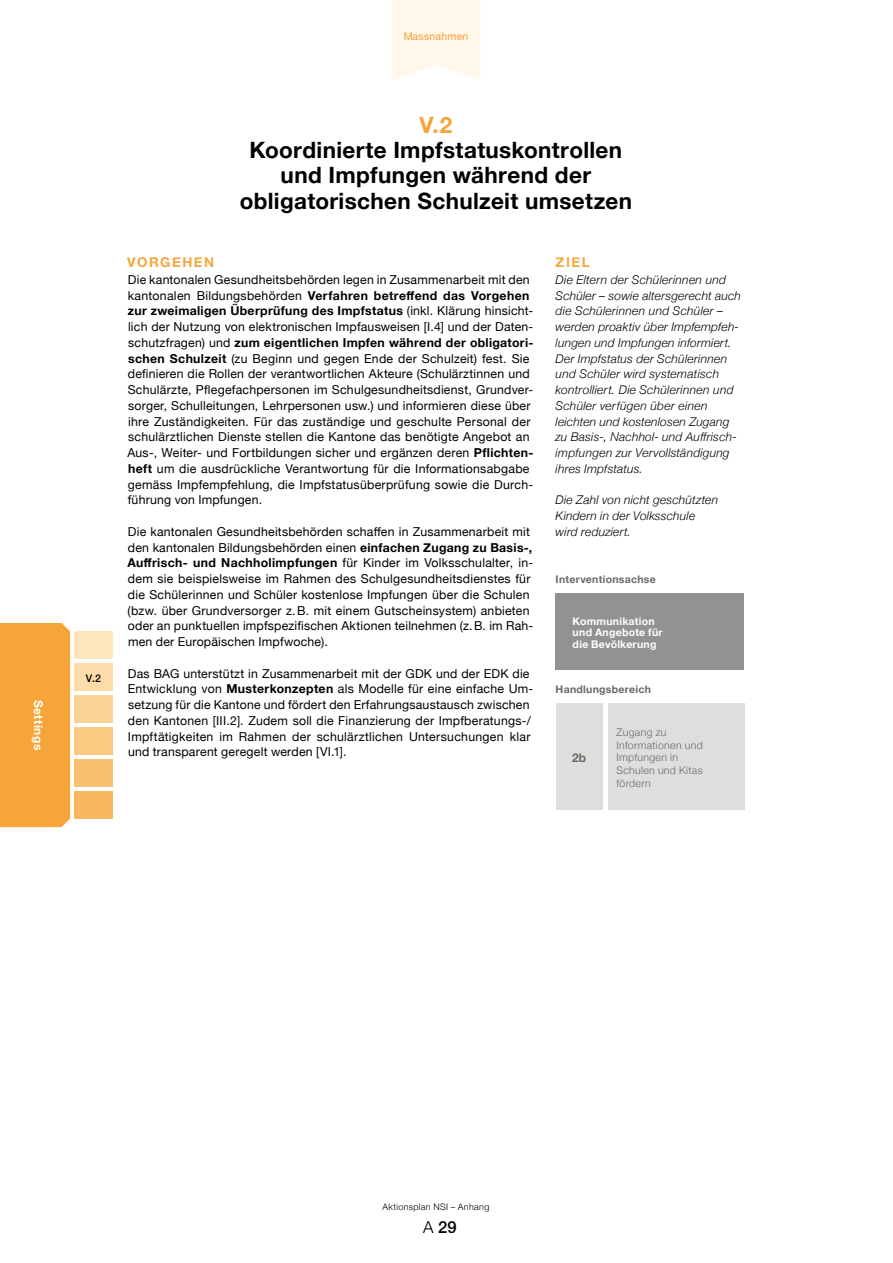
<style>
.page{position:relative;width:893px;height:1263px;background:#fff}
.page>*{position:absolute;margin:0;border:0;box-sizing:border-box;transform-origin:0 0}
.t1{font:700 22.5px/25.5px "Helvetica Neue";letter-spacing:.015em;color:#000;text-align:center}
.t2{font:700 22.5px "Helvetica Neue";color:#f6a53b}
.t3{font:500 16.5px "Helvetica Neue";color:#000}
.t4{font:700 13.5px "Helvetica Neue";letter-spacing:.115em;color:#f6a53b}
.t5{font:12.3px/15.8px "Helvetica Neue";letter-spacing:.02em;color:#000}
.t6{font:italic 300 12px/15.8px "Helvetica Neue";letter-spacing:.02em;color:#000}
.t7{font:700 12px "Helvetica Neue";letter-spacing:.035em;color:#fff}
.t8{font:700 12px "Helvetica Neue";color:#6b6764}
.t9{font:300 10.5px/12.8px "Helvetica Neue";letter-spacing:.03em;color:#6b6764}
.t10{font:700 10.5px/11.2px "Helvetica Neue";letter-spacing:.025em;color:#fff}
.t11{font:700 10.5px "Helvetica Neue";letter-spacing:.025em;color:#6b6764}
.t12{font:10.5px "Helvetica Neue";letter-spacing:.025em;color:#f6a53b}
.t13{font:500 10.5px "Helvetica Neue";color:#000}
.t14{font:300 9px "Helvetica Neue";letter-spacing:.035em;color:#000}
.s1{font-weight:700}
.s2{font-weight:300}
</style>
<div class="page">
<svg style="left:391px;top:0;width:89px;height:80px;background:#fff7ec"></svg>
<div style="left:608px;top:703px;width:136px;height:106px;background:#dededd"></div>
<div style="left:556px;top:593px;width:188px;height:76px;background:#949290"></div>
<div style="left:556px;top:703px;width:46px;height:106px;background:#dededd"></div>
<div style="left:74px;top:791px;width:39px;height:28px;background:#f9b75f"></div>
<div style="left:74px;top:759px;width:39px;height:28px;background:#fac071"></div>
<div style="left:74px;top:727px;width:39px;height:28px;background:#fcc983"></div>
<div style="left:74px;top:663px;width:39px;height:28px;background:#fedcaa"></div>
<div style="left:74px;top:631px;width:39px;height:28px;background:#ffe5be"></div>
<div style="left:74px;top:695px;width:39px;height:28px;background:#fdd297"></div>
<div style="left:0;top:623px;width:70px;height:204px;background:#f6a53b"></div>
<p class="t7" style="left:46px;top:700px;width:52px;rotate:90deg">Settings</p>
<p class="t12" style="left:403px;top:30px;width:67px">Massnahmen</p>
<p class="t13" style="left:86px;top:672px;width:17px">V.2</p>
<h1 class="t2" style="left:419px;top:111px;width:34px">V.2</h1>
<h1 class="t1" style="left:240px;top:137px;width:394px">Koordinierte Impfstatuskontrollen und Impfungen während der obligatorischen Schulzeit umsetzen</h1>
<p class="t4" style="left:127px;top:253px;width:89px">VORGEHEN</p>
<p class="t5" style="left:127px;top:271px;width:408px">Die kantonalen Gesundheitsbehörden legen in Zusammenarbeit mit den kantonalen Bildungsbehörden <span class="s1">Verfahren betreffend das Vorgehen zur zweimaligen Überprüfung des Impfstatus</span> (inkl. Klärung hinsicht&shy;lich der Nutzung von elektronischen Impfausweisen [I.4] und der Daten&shy;schutzfragen) und <span class="s1">zum eigentlichen Impfen während der obligatori&shy;schen Schulzeit</span> (zu Beginn und gegen Ende der Schulzeit) fest. Sie definieren die Rollen der verantwortlichen Akteure (Schulärztinnen und Schulärzte, Pflegefachpersonen im Schulgesundheitsdienst, Grundver&shy;sorger, Schulleitungen, Lehrpersonen usw.) und informieren diese über ihre Zuständigkeiten. Für das zuständige und geschulte Personal der schulärztlichen Dienste stellen die Kantone das benötigte Angebot an Aus-, Weiter- und Fortbildungen sicher und ergänzen deren <span class="s1">Pflichten&shy;heft</span> um die ausdrückliche Verantwortung für die Informationsabgabe gemäss Impfempfehlung, die Impfstatusüberprüfung sowie die Durch&shy;führung von Impfungen.</p>
<p class="t5" style="left:127px;top:523px;width:407px">Die kantonalen Gesundheitsbehörden schaffen in Zusammenarbeit mit den kantonalen Bildungsbehörden einen <span class="s1">einfachen Zugang zu Basis-, Auffrisch- und Nachholimpfungen</span> für Kinder im Volksschulalter, in&shy;dem sie beispielsweise im Rahmen des Schulgesundheitsdienstes für die Schülerinnen und Schüler kostenlose Impfungen über die Schulen (bzw. über Grundversorger z.B. mit einem Gutscheinsystem) anbieten oder an punktuellen impfspezifischen Aktionen teilnehmen (z.B. im Rah&shy;men der Europäischen Impfwoche).</p>
<p class="t5" style="left:128px;top:665px;width:407px">Das BAG unterstützt in Zusammenarbeit mit der GDK und der EDK die Entwicklung von <span class="s1">Musterkonzepten</span> als Modelle für eine einfache Um&shy;setzung für die Kantone und fördert den Erfahrungsaustausch zwischen den Kantonen [III.2]. Zudem soll die Finanzierung der Impfberatungs-/ Impftätigkeiten im Rahmen der schulärztlichen Untersuchungen klar und transparent geregelt werden [VI.1].</p>
<p class="t4" style="left:556px;top:253px;width:36px">ZIEL</p>
<p class="t6" style="left:556px;top:271px;width:187px">Die Eltern der Schülerinnen und<br>Schüler – sowie altersgerecht auch die Schülerinnen und Schüler – werden proaktiv über Impfempfeh&shy;lungen und Impfungen informiert.<br>Der Impfstatus der Schülerinnen und Schüler wird systematisch kontrolliert. Die Schülerinnen und<br>Schüler verfügen über einen leichten und kostenlosen Zugang zu Basis-, Nachhol- und Auffrisch&shy;impfungen zur Vervollständigung ihres Impfstatus.</p>
<p class="t6" style="left:556px;top:492px;width:164px">Die Zahl von nicht geschützten<br>Kindern in der Volksschule wird reduziert.</p>
<p class="t11" style="left:556px;top:573px;width:102px">Interventionsachse</p>
<p class="t10" style="left:573px;top:615px;width:91px">Kommunikation und Angebote für die Bevölkerung</p>
<p class="t11" style="left:556px;top:683px;width:97px">Handlungsbereich</p>
<p class="t8" style="left:572px;top:750px;width:16px">2b</p>
<p class="t9" style="left:617px;top:725px;width:88px">Zugang zu<br>Informationen und<br>Impfungen in<br>Schulen und Kitas fördern</p>
<p class="t14" style="left:382px;top:1201px;width:108px">Aktionsplan NSI – Anhang</p>
<h2 class="t3" style="left:423px;top:1216px;width:35px"><span class="s2">A</span> 29</h2>
</div>
